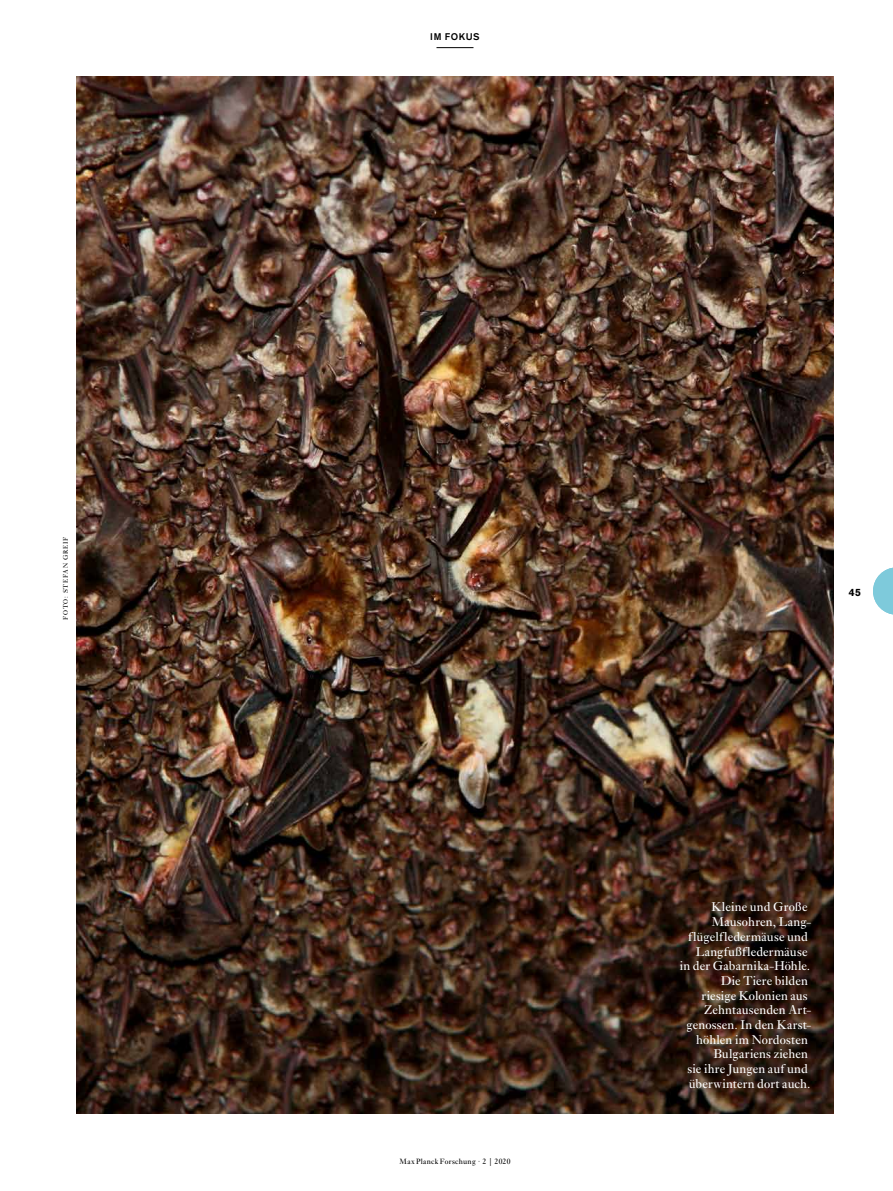
<style>
.page{position:relative;width:893px;height:1191px;background:#fff}
.page>*{position:absolute;margin:0;border:0;box-sizing:border-box;transform-origin:0 0}
.t1{font:13.2px/14.7px "Ehrhardt MT Pro";letter-spacing:.015em;color:#fff;text-align:right}
.t2{font:700 10.5px "Akzidenz Grotesk Pro";color:#000}
.t3{font:500 9.6px "Akzidenz Grotesk Pro";letter-spacing:.06em;color:#000}
.t4{font:7.95px "Ehrhardt MT Pro";letter-spacing:.04em;color:#000}
.t5{font:6.75px "Ehrhardt MT Pro";letter-spacing:.105em;color:#000}
</style>
<div class="page">
<img style="left:77px;top:77px;width:756px;height:1036px">
<svg style="left:873px;top:567px;width:20px;height:48px"></svg>
<hr style="left:436px;top:47px;width:37px;height:1px;background:#000">
<p class="t5" style="left:61px;top:620px;width:82px;rotate:-90deg">Foto: Stefan Greif</p>
<p class="t3" style="left:430px;top:30px;width:51px">IM FOKUS</p>
<p class="t4" style="left:400px;top:1156px;width:112px">Max Planck Forschung · 2 | 2020</p>
<p class="t2" style="left:849px;top:585px;width:14px">45</p>
<p class="t1" style="left:680px;top:900px;width:133px">Kleine und Große<br>Mausohren, Lang&shy;flügelfledermäuse und<br>Langfußfledermäuse<br>in der Gabarnika-Höhle.<br>Die Tiere bilden<br>riesige Kolonien aus<br>Zehntausenden Art&shy;genossen. In den Karst&shy;höhlen im Nordosten<br>Bulgariens ziehen<br>sie ihre Jungen auf und überwintern dort auch.</p>
</div>
